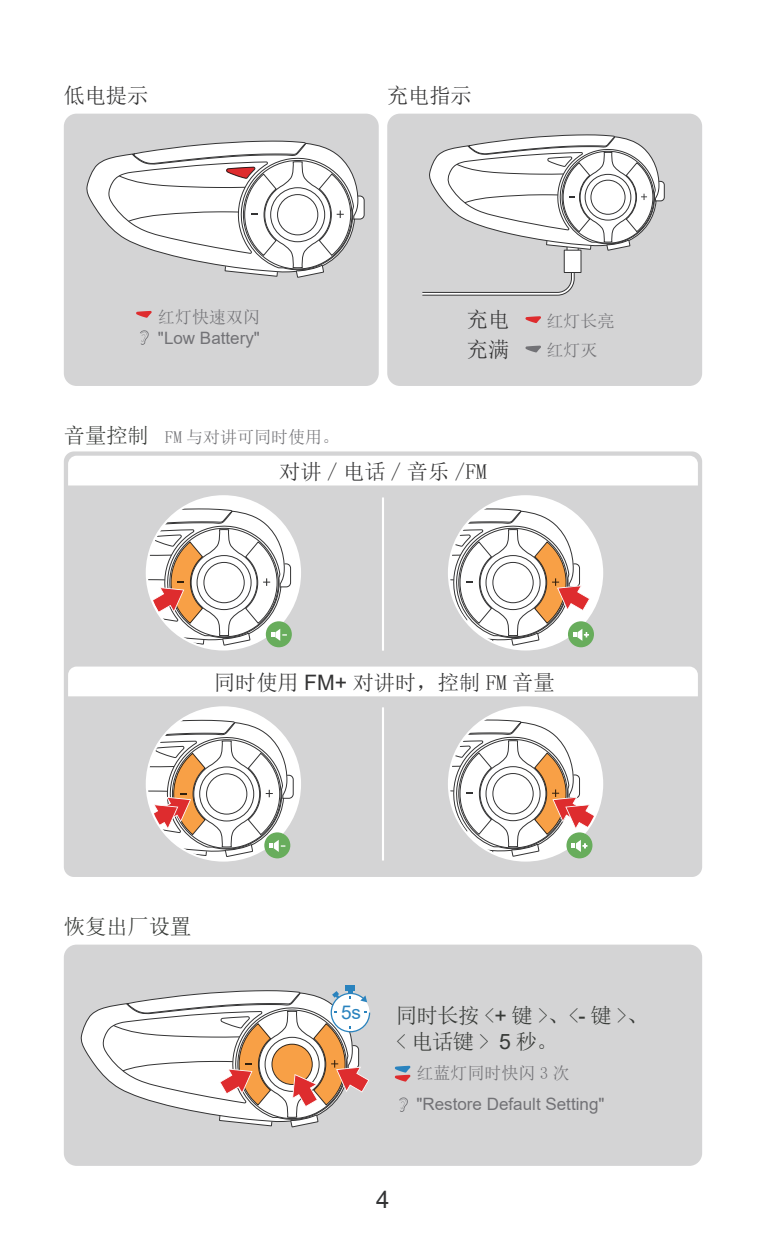
<style>
.page{position:relative;width:766px;height:1234px;background:#fff}
.page>*{position:absolute;margin:0;border:0;box-sizing:border-box;transform-origin:0 0}
.t1{font:24px "Arial";color:#323334}
.t2{font:21.3px "Noto Sans Hans Regular G Bpc EUC H";color:#333334}
.t3{font:21.3px/25.5px "Noto Sans Hans Regular G Bpc EUC H";letter-spacing:-.025em;color:#373a37}
.t4{font:21.3px "Noto Sans Hans Bold G Bpc EUC H";letter-spacing:-.01em;color:#333334}
.t5{font:21.3px "Noto Sans Hans Bold G Bpc EUC H";color:#373a37}
.t6{font:18.9px "Arial";color:#2a83be}
.t7{font:17.1px "Noto Sans Hans Regular G Bpc EUC H";color:#727276}
.t8{font:17.1px "Arial";color:#727276}
.s1{font-family:"Noto Sans Hans Bold G Bpc EUC H";font-size:21.3px;color:#373a37}
.s2{font-family:"Arial"}
</style>
<div class="page">
<div style="left:64px;top:944px;width:638px;height:221px;background:#d4d4d5;border-radius:13px"></div>
<svg style="left:399px;top:1097px;width:9px;height:14px"></svg>
<svg style="left:395px;top:1065px;width:15px;height:16px"></svg>
<div style="left:346px;top:984px;width:9px;height:6px;background:#2a83be"></div>
<svg style="left:80px;top:989px;width:290px;height:139px"></svg>
<div style="left:64px;top:114px;width:314px;height:272px;background:#d4d4d5;border-radius:13px"></div>
<svg style="left:86px;top:141px;width:278px;height:137px"></svg>
<svg style="left:136px;top:311px;width:16px;height:7px"></svg>
<svg style="left:140px;top:330px;width:9px;height:15px"></svg>
<div style="left:387px;top:114px;width:315px;height:272px;background:#d4d4d5;border-radius:13px"></div>
<svg style="left:525px;top:316px;width:16px;height:7px"></svg>
<svg style="left:525px;top:345px;width:16px;height:7px"></svg>
<svg style="left:422px;top:271px;width:152px;height:24px"></svg>
<div style="left:564px;top:250px;width:17px;height:22px;background:#fff"></div>
<div style="left:564px;top:250px;width:17px;height:22px;border:1px solid #333334"></div>
<svg style="left:429px;top:134px;width:235px;height:120px"></svg>
<div style="left:64px;top:451px;width:638px;height:425px;background:#d4d4d5;border-radius:10px"></div>
<div style="left:68px;top:455px;width:629px;height:30px;background:#fff"></div>
<div style="left:68px;top:666px;width:629px;height:30px;background:#fff"></div>
<hr style="left:382px;top:497px;width:2px;height:153px;background:#fff">
<hr style="left:382px;top:707px;width:2px;height:153px;background:#fff">
<div style="left:449px;top:707px;width:153px;height:153px;background:#fff;border-radius:50%"></div>
<svg style="left:449px;top:719px;width:149px;height:141px"></svg>
<div style="left:147px;top:707px;width:153px;height:153px;background:#fff;border-radius:50%"></div>
<svg style="left:147px;top:719px;width:146px;height:141px"></svg>
<div style="left:449px;top:496px;width:153px;height:153px;background:#fff;border-radius:50%"></div>
<div style="left:567px;top:621px;width:26px;height:26px;background:#68ad5c;border-radius:50%"></div>
<svg style="left:449px;top:508px;width:141px;height:141px"></svg>
<div style="left:147px;top:496px;width:153px;height:153px;background:#fff;border-radius:50%"></div>
<svg style="left:147px;top:508px;width:144px;height:141px"></svg>
<p class="t4" style="left:64px;top:85px;width:86px">低电提示</p>
<p class="t7" style="left:158px;top:308px;width:104px">红灯快速双闪</p>
<p class="t8" style="left:158px;top:326px;width:103px">"Low Battery"</p>
<p class="t4" style="left:387px;top:85px;width:86px">充电指示</p>
<p class="t2" style="left:466px;top:309px;width:44px">充电</p>
<p class="t7" style="left:546px;top:312px;width:70px">红灯长亮</p>
<p class="t2" style="left:466px;top:338px;width:44px">充满</p>
<p class="t7" style="left:546px;top:341px;width:53px">红灯灭</p>
<p class="t7" style="left:64px;top:428px;width:277px"><span class="s1">音量控制</span> FM 与对讲可同时使用。</p>
<p class="t2" style="left:279px;top:460px;width:209px">对讲 / 电话 / 音乐 /FM</p>
<p class="t2" style="left:214px;top:671px;width:342px">同时使用 <span class="s2">FM+</span> 对讲时，控制 FM 音量</p>
<p class="t5" style="left:64px;top:915px;width:129px">恢复出厂设置</p>
<p class="t6" style="left:341px;top:999px;width:22px">5s</p>
<p class="t3" style="left:396px;top:1002px;width:253px">同时长按 &lt;<span class="s2">+</span> 键 &gt;、&lt;<span class="s2">-</span> 键 &gt;、&lt; 电话键 &gt; <span class="s2">5</span> 秒。</p>
<p class="t7" style="left:416px;top:1064px;width:155px">红蓝灯同时快闪 3 次</p>
<p class="t8" style="left:416px;top:1092px;width:189px">"Restore Default Setting"</p>
<h1 class="t1" style="left:376px;top:1183px;width:15px">4</h1>
</div>
